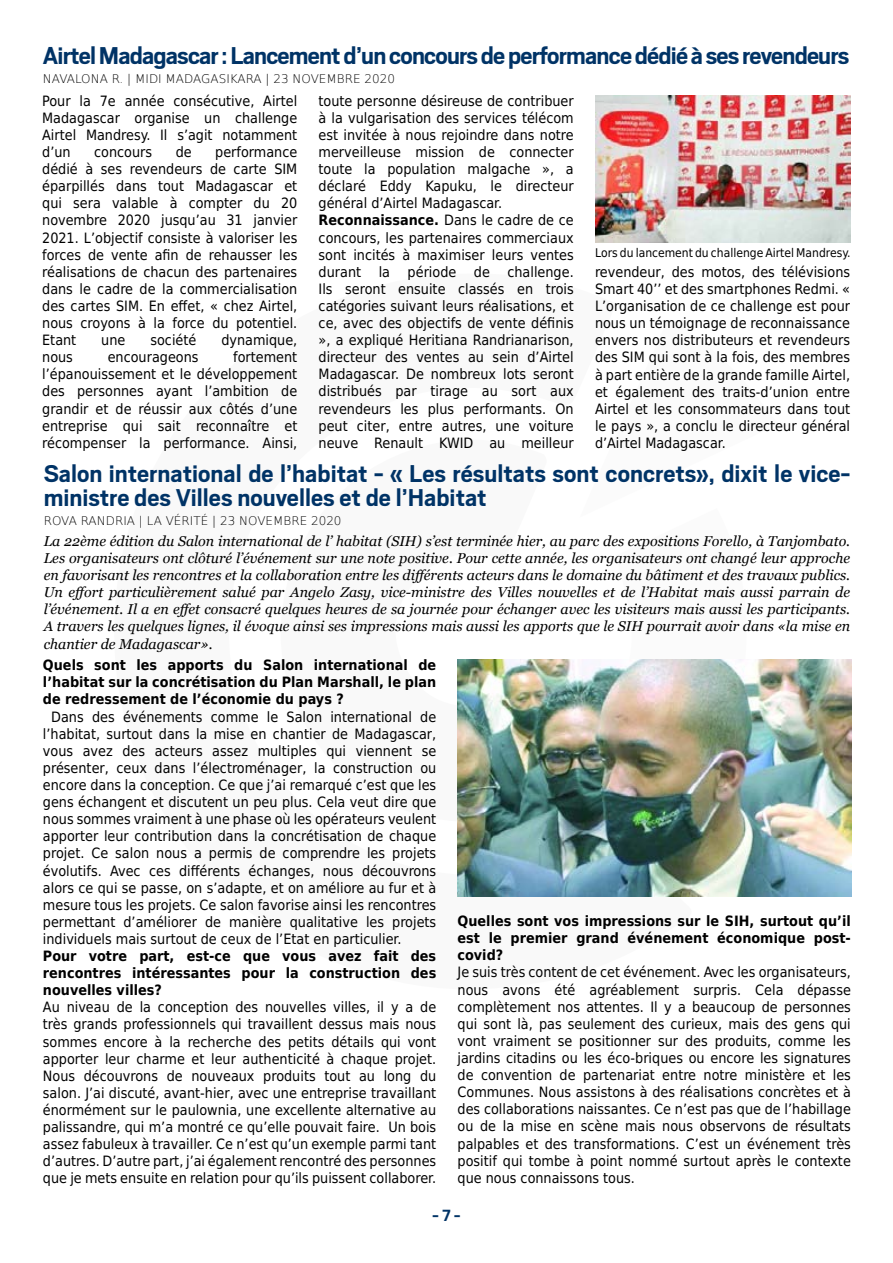
<style>
.page{position:relative;width:893px;height:1263px;background:#fff}
.page>*{position:absolute;margin:0;border:0;box-sizing:border-box;transform-origin:0 0}
.Titre{font:700 27px/24px "Scout";letter-spacing:-.005em;color:#036}
.Titre-2{font:700 27px "Scout";letter-spacing:-.03em;color:#036}
.t1{font:700 18px "Scout";color:#036}
.Intertitre{font:14.25px/17.1px "DejaVu Sans Condensed";color:#000;text-align:justify}
.Chapo{font:italic 14.25px/17.1px "Georgia";color:#000;text-align:justify}
.Intertitre-2{font:700 14.25px/17.1px "DejaVu Sans Condensed";color:#000;text-align:justify}
.Signature{font:200 12px "DejaVu Sans";color:#000}
.Légende{font:12px "DejaVu Sans Condensed";color:#000}
.s1{font-weight:700}
</style>
<div class="page">
<img style="left:595px;top:96px;width:255px;height:146px">
<img style="left:458px;top:659px;width:393px;height:237px">
<p class="Titre-2" style="left:43px;top:38px;width:808px">Airtel Madagascar : Lancement d’un concours de performance dédié à ses revendeurs</p>
<p class="Signature" style="left:43px;top:70px;width:354px">NAVALONA R. | MIDI MADAGASIKARA | 23 NOVEMBRE 2020</p>
<p class="Intertitre" style="left:42px;top:92px;width:257px">Pour la 7e année consécutive, Airtel Madagascar organise un challenge Airtel Mandresy. Il s’agit notamment d’un</p>
<p class="Intertitre" style="left:42px;top:143px;width:257px;text-indent:173px">performance dédié à ses revendeurs de carte SIM éparpillés dans tout Madagascar et qui sera valable à compter du 20 novembre 2020 jusqu’au 31 janvier 2021. L’objectif consiste à valoriser les forces de vente afin de rehausser les réalisations de chacun des partenaires dans le cadre de la commercialisation des cartes SIM. En effet, « chez Airtel, nous croyons à la force du potentiel.<br>Etant</p>
<p class="Intertitre" style="left:94px;top:143px;width:59px">concours</p>
<p class="Intertitre" style="left:176px;top:143px;width:18px">de</p>
<p class="Intertitre" style="left:101px;top:331px;width:26px">une</p>
<p class="Intertitre" style="left:150px;top:331px;width:47px">société</p>
<p class="Intertitre" style="left:221px;top:331px;width:77px">dynamique,</p>
<p class="Intertitre" style="left:42px;top:348px;width:257px;text-indent:191px">fortement l’épanouissement et le développement des personnes ayant l’ambition de grandir et de réussir aux côtés d’une entreprise qui sait reconnaître et récompenser la performance. Ainsi,</p>
<p class="Intertitre" style="left:42px;top:348px;width:32px">nous</p>
<p class="Intertitre" style="left:108px;top:348px;width:92px">encourageons</p>
<p class="Intertitre" style="left:319px;top:92px;width:257px">toute personne désireuse de contribuer à la vulgarisation des services télécom est invitée à nous rejoindre dans notre merveilleuse mission de connecter toute la population malgache », a déclaré Eddy Kapuku, le directeur général d’Airtel Madagascar.</p>
<p class="Intertitre" style="left:319px;top:211px;width:257px"><span class="s1">Reconnaissance.</span> Dans le cadre de ce concours, les partenaires commerciaux sont incités à maximiser leurs ventes durant la période de challenge.<br>Ils seront ensuite classés en trois catégories suivant leurs réalisations, et ce, avec des objectifs de vente définis », a expliqué Heritiana Randrianarison, directeur des ventes au sein d’Airtel Madagascar. De nombreux lots seront distribués par tirage au sort aux revendeurs les plus performants. On peut citer, entre autres, une voiture neuve Renault KWID au meilleur</p>
<p class="Légende" style="left:595px;top:242px;width:257px">Lors du lancement du challenge Airtel Mandresy.</p>
<p class="Intertitre" style="left:595px;top:263px;width:257px">revendeur, des motos, des télévisions Smart 40’’ et des smartphones Redmi. « L’organisation de ce challenge est pour nous un témoignage de reconnaissance envers nos distributeurs et revendeurs des SIM qui sont à la fois, des membres à part entière de la grande famille Airtel, et également des traits-d’union entre Airtel et les consommateurs dans tout le pays », a conclu le directeur général d’Airtel Madagascar.</p>
<p class="Titre" style="left:44px;top:460px;width:808px">Salon international de l’habitat - « Les résultats sont concrets», dixit le vice&shy;ministre des Villes nouvelles et de l’Habitat</p>
<p class="Signature" style="left:44px;top:511px;width:299px">ROVA RANDRIA | LA VÉRITÉ | 23 NOVEMBRE 2020</p>
<p class="Chapo" style="left:44px;top:533px;width:808px">La 22ème édition du Salon international de l’ habitat (SIH) s’est terminée hier, au parc des expositions Forello, à Tanjombato.<br>Les organisateurs ont clôturé l’événement sur une note positive. Pour cette année, les organisateurs ont changé leur approche en favorisant les rencontres et la collaboration entre les différents acteurs dans le domaine du bâtiment et des travaux publics.<br>Un effort particulièrement salué par Angelo Zasy, vice-ministre des Villes nouvelles et de l’Habitat mais aussi parrain de l’événement. Il a en effet consacré quelques heures de sa journée pour échanger avec les visiteurs mais aussi les participants.<br>A travers les quelques lignes, il évoque ainsi ses impressions mais aussi les apports que le SIH pourrait avoir dans «la mise en chantier de Madagascar».</p>
<p class="Intertitre-2" style="left:43px;top:656px;width:395px">Quels sont les apports du Salon international de l’habitat sur la concrétisation du Plan Marshall, le plan de redressement de l’économie du pays ?</p>
<p class="Intertitre" style="left:43px;top:707px;width:395px;text-indent:8px">Dans des événements comme le Salon international de l’habitat, surtout dans la mise en chantier de Madagascar, vous avez des acteurs assez multiples qui viennent se présenter, ceux dans l’électroménager, la construction ou encore dans la conception. Ce que j’ai remarqué c’est que les gens échangent et discutent un peu plus. Cela veut dire que nous sommes vraiment à une phase où les opérateurs veulent apporter leur contribution dans la concrétisation de chaque projet. Ce salon nous a permis de comprendre les projets évolutifs. Avec ces différents échanges, nous découvrons alors ce qui se passe, on s’adapte, et on améliore au fur et à mesure tous les projets. Ce salon favorise ainsi les rencontres permettant d’améliorer de manière qualitative les projets individuels mais surtout de ceux de l’Etat en particulier.</p>
<p class="Intertitre-2" style="left:43px;top:947px;width:395px">Pour votre part, est-ce que vous avez fait des rencontres intéressantes pour la construction des nouvelles villes?</p>
<p class="Intertitre" style="left:43px;top:998px;width:395px">Au niveau de la conception des nouvelles villes, il y a de très grands professionnels qui travaillent dessus mais nous sommes encore à la recherche des petits détails qui vont apporter leur charme et leur authenticité à chaque projet.<br>Nous découvrons de nouveaux produits tout au long du salon. J’ai discuté, avant-hier, avec une entreprise travaillant énormément sur le paulownia, une excellente alternative au palissandre, qui m’a montré ce qu’elle pouvait faire. Un bois assez fabuleux à travailler. Ce n’est qu’un exemple parmi tant d’autres. D’autre part, j’ai également rencontré des personnes que je mets ensuite en relation pour qu’ils puissent collaborer.</p>
<p class="Intertitre-2" style="left:458px;top:912px;width:395px">Quelles sont vos impressions sur le SIH, surtout qu’il est le premier grand événement économique post&shy;covid?</p>
<p class="Intertitre" style="left:458px;top:963px;width:395px">Je suis très content de cet événement. Avec les organisateurs, nous avons été agréablement surpris. Cela dépasse complètement nos attentes. Il y a beaucoup de personnes qui sont là, pas seulement des curieux, mais des gens qui vont vraiment se positionner sur des produits, comme les jardins citadins ou les éco-briques ou encore les signatures de convention de partenariat entre notre ministère et les Communes. Nous assistons à des réalisations concrètes et à des collaborations naissantes. Ce n’est pas que de l’habillage ou de la mise en scène mais nous observons de résultats palpables et des transformations. C’est un événement très positif qui tombe à point nommé surtout après le contexte que nous connaissons tous.</p>
<p class="t1" style="left:433px;top:1204px;width:29px">- 7 -</p>
</div>
